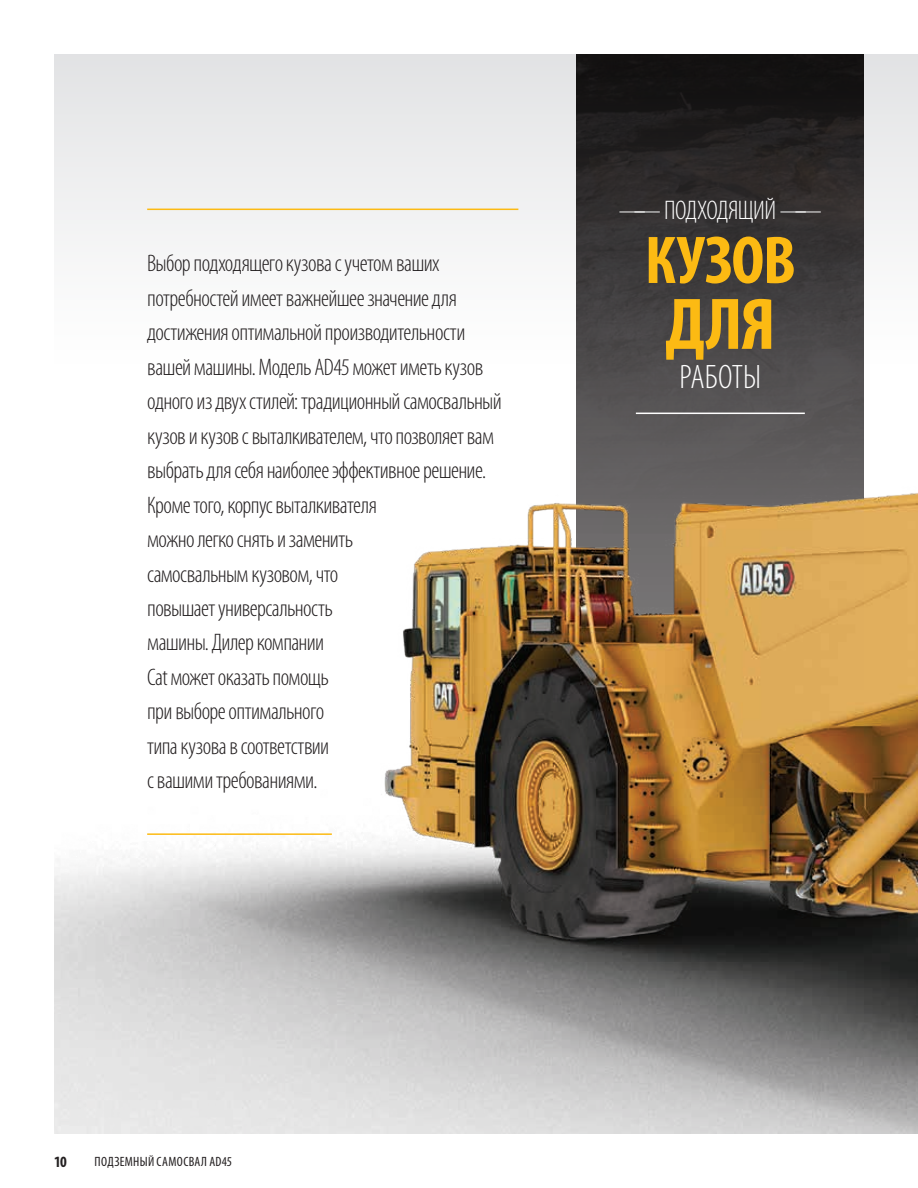
<style>
.page{position:relative;width:918px;height:1188px;background:#fff}
.page>*{position:absolute;margin:0;border:0;box-sizing:border-box;transform-origin:0 0}
.t1{font:700 condensed 73.8px "Myriad Pro";color:#fcba13}
.t2{font:700 condensed 68.1px "Myriad Pro";color:#fcba13}
.t3{font:300 condensed 34.05px "Myriad Pro";letter-spacing:-.005em;color:#fff}
.t4{font:300 condensed 27px "Myriad Pro";letter-spacing:-.025em;color:#fff}
.t5{font:300 condensed 24px/34.5px "Myriad Pro";letter-spacing:-.025em;color:#231f20}
.t6{font:700 condensed 15.75px "Myriad Pro";color:#231f20}
.t7{font:condensed 13.5px "Myriad Pro";letter-spacing:.025em;color:#231f20}
</style>
<div class="page">
<div style="left:54px;top:54px;width:864px;height:309px;background:linear-gradient(to bottom,#e1e2e3,#fffffe)"></div>
<img style="left:577px;top:54px;width:287px;height:340px">
<img style="left:54px;top:394px;width:864px;height:740px">
<hr style="left:147px;top:209px;width:371px;height:1px;background:#fcba13">
<hr style="left:636px;top:413px;width:169px;height:1px;background:#fff">
<hr style="left:147px;top:833px;width:185px;height:2px;background:#fcba13">
<p class="t5" style="left:147px;top:247px;width:356px">Выбор подходящего кузова с учетом ваших потребностей имеет важнейшее значение для достижения оптимальной производительности вашей машины. Модель AD45 может иметь кузов одного издвух стилей: традиционный самосвальный кузов икузов с выталкивателем, что позволяет вам выбрать для себя наиболее эффективное решение.<br>Кроме того, корпус выталкивателя<br>можно легко снять и заменить<br>самосвальным кузовом, что<br>повышает универсальность<br>машины. Дилер компании<br>Cat может оказать помощь<br>при выборе оптимального<br>типа кузова в соответствии свашимитребованиями.</p>
<p class="t4" style="left:619px;top:196px;width:204px">——ПОДХОДЯЩИЙ ——</p>
<h2 class="t2" style="left:645px;top:218px;width:153px">КУЗОВ</h2>
<h1 class="t1" style="left:665px;top:278px;width:112px">ДЛЯ</h1>
<h3 class="t3" style="left:680px;top:359px;width:83px">РАБОТЫ</h3>
<p class="t6" style="left:54px;top:1152px;width:14px">10</p>
<p class="t7" style="left:95px;top:1153px;width:139px">ПОДЗЕМНЫЙ САМОСВАЛ AD45</p>
</div>
